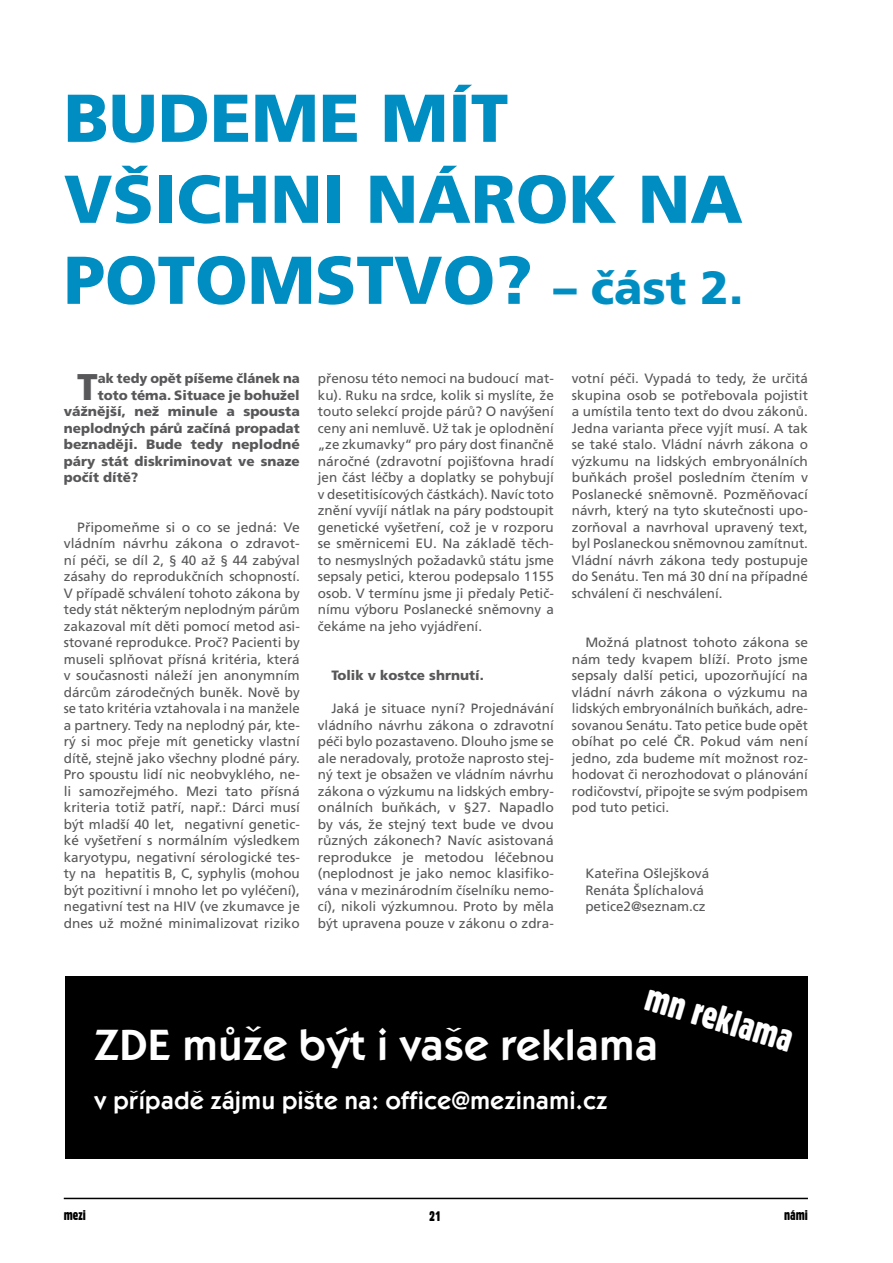
<style>
.page{position:relative;width:893px;height:1263px;background:#fff}
.page>*{position:absolute;margin:0;border:0;box-sizing:border-box;transform-origin:0 0}
.t1{font:900 67.5px/81px "Frutiger CE";color:#008ec2}
.t2{font:600 45px "Kabel Itc TEE";color:#fff}
.t3{font:900 37.2px "Frutiger CE";color:#58585a}
.t4{font:36px "Gothic 821 Condensed BT";color:#fff}
.t5{font:600 25.5px "Kabel Itc TEE";color:#fff}
.t6{font:13.5px/16.5px "Frutiger CE";color:#58585a;text-align:justify}
.t7{font:900 13.5px "Frutiger CE";color:#58585a}
.t8{font:13.5px "Gothic 821 Condensed BT";color:#000}
.s1{font-size:46.5px}
</style>
<div class="page">
<hr style="left:64px;top:1198px;width:744px;height:1px;background:#000">
<div style="left:65px;top:976px;width:743px;height:183px;background:#000"></div>
<h1 class="t1" style="left:64px;top:78px;width:681px">BUDEME MÍT<br>VŠICHNI NÁROK NA<br>POTOMSTVO? <span class="s1">– část 2.</span></h1>
<h3 class="t3" style="left:77px;top:365px;width:22px">T</h3>
<p class="t7" style="left:98px;top:371px;width:203px">ak tedy opět píšeme článek na</p>
<p class="t7" style="left:98px;top:387px;width:203px">toto téma. Situace je bohužel</p>
<p class="t7" style="left:64px;top:404px;width:238px">vážnější, než minule a spousta</p>
<p class="t7" style="left:64px;top:420px;width:238px">neplodných párů začíná propadat</p>
<p class="t7" style="left:64px;top:437px;width:238px">beznaději. Bude tedy neplodné</p>
<p class="t7" style="left:64px;top:453px;width:238px">páry stát diskriminovat ve snaze</p>
<p class="t7" style="left:64px;top:470px;width:76px">počít dítě?</p>
<p class="t6" style="left:64px;top:519px;width:238px;text-indent:14px">Připomeňme si o co se jedná: Ve vládním návrhu zákona o zdravot&shy;ní péči, se díl 2, § 40 až § 44 zabýval zásahy do reprodukčních schopností.<br>V případě schválení tohoto zákona by tedy stát některým neplodným párům zakazoval mít děti pomocí metod asi&shy;stované reprodukce. Proč? Pacienti by museli splňovat přísná kritéria, která v současnosti náleží jen anonymním dárcům zárodečných buněk. Nově by se tato kritéria vztahovala i na manžele a partnery. Tedy na neplodný pár, kte&shy;rý si moc přeje mít geneticky vlastní dítě, stejně jako všechny plodné páry.<br>Pro spoustu lidí nic neobvyklého, ne&shy;li samozřejmého. Mezi tato přísná kriteria totiž patří, např.: Dárci musí být mladší 40 let, negativní genetic&shy;ké vyšetření s normálním výsledkem karyotypu, negativní sérologické tes&shy;ty na hepatitis B, C, syphylis (mohou být pozitivní i mnoho let po vyléčení), negativní test na HIV (ve zkumavce je dnes už možné minimalizovat riziko</p>
<p class="t6" style="left:318px;top:370px;width:238px">přenosu této nemoci na budoucí mat&shy;ku). Ruku na srdce, kolik si myslíte, že touto selekcí projde párů? O navýšení ceny ani nemluvě. Už tak je oplodnění „ze zkumavky“ pro páry dost finančně náročné (zdravotní pojišťovna hradí jen část léčby a doplatky se pohybují v desetitisícových částkách). Navíc toto znění vyvíjí nátlak na páry podstoupit genetické vyšetření, což je v rozporu se směrnicemi EU. Na základě těch&shy;to nesmyslných požadavků státu jsme sepsaly petici, kterou podepsalo 1155 osob. V termínu jsme ji předaly Petič&shy;nímu výboru Poslanecké sněmovny a čekáme na jeho vyjádření.</p>
<p class="t7" style="left:331px;top:668px;width:154px">Tolik v kostce shrnutí.</p>
<p class="t6" style="left:318px;top:700px;width:238px;text-indent:14px">Jaká je situace nyní? Projednávání vládního návrhu zákona o zdravotní péči bylo pozastaveno. Dlouho jsme se ale neradovaly, protože naprosto stej&shy;ný text je obsažen ve vládním návrhu zákona o výzkumu na lidských embry&shy;onálních buňkách, v §27. Napadlo by vás, že stejný text bude ve dvou různých zákonech? Navíc asistovaná reprodukce je metodou léčebnou (neplodnost je jako nemoc klasifiko&shy;vána v mezinárodním číselníku nemo&shy;cí), nikoli výzkumnou. Proto by měla být upravena pouze v zákonu o zdra-</p>
<p class="t6" style="left:572px;top:370px;width:238px">votní péči. Vypadá to tedy, že určitá skupina osob se potřebovala pojistit a umístila tento text do dvou zákonů.<br>Jedna varianta přece vyjít musí. A tak se také stalo. Vládní návrh zákona o výzkumu na lidských embryonálních buňkách prošel posledním čtením v Poslanecké sněmovně. Pozměňovací návrh, který na tyto skutečnosti upo&shy;zorňoval a navrhoval upravený text, byl Poslaneckou sněmovnou zamítnut.<br>Vládní návrh zákona tedy postupuje do Senátu. Ten má 30 dní na případné schválení či neschválení.</p>
<p class="t6" style="left:572px;top:634px;width:238px;text-indent:14px">Možná platnost tohoto zákona se nám tedy kvapem blíží. Proto jsme sepsaly další petici, upozorňující na vládní návrh zákona o výzkumu na lidských embryonálních buňkách, adre&shy;sovanou Senátu. Tato petice bude opět obíhat po celé ČR. Pokud vám není jedno, zda budeme mít možnost roz&shy;hodovat či nerozhodovat o plánování rodičovství, připojte se svým podpisem pod tuto petici.</p>
<p class="t6" style="left:585px;top:865px;width:125px;text-align:left">Kateřina Ošlejšková<br>Renáta Šplíchalová petice2@seznam.cz</p>
<h3 class="t4" style="left:653px;top:975px;width:153px;rotate:17deg">mn reklama</h3>
<h2 class="t2" style="left:94px;top:1018px;width:566px">ZDE může být i vaše reklama</h2>
<h3 class="t5" style="left:94px;top:1085px;width:515px">v případě zájmu pište na: office@mezinami.cz</h3>
<p class="t8" style="left:64px;top:1207px;width:24px">mezi</p>
<p class="t8" style="left:429px;top:1208px;width:14px">21</p>
<p class="t8" style="left:784px;top:1207px;width:25px">námi</p>
</div>
